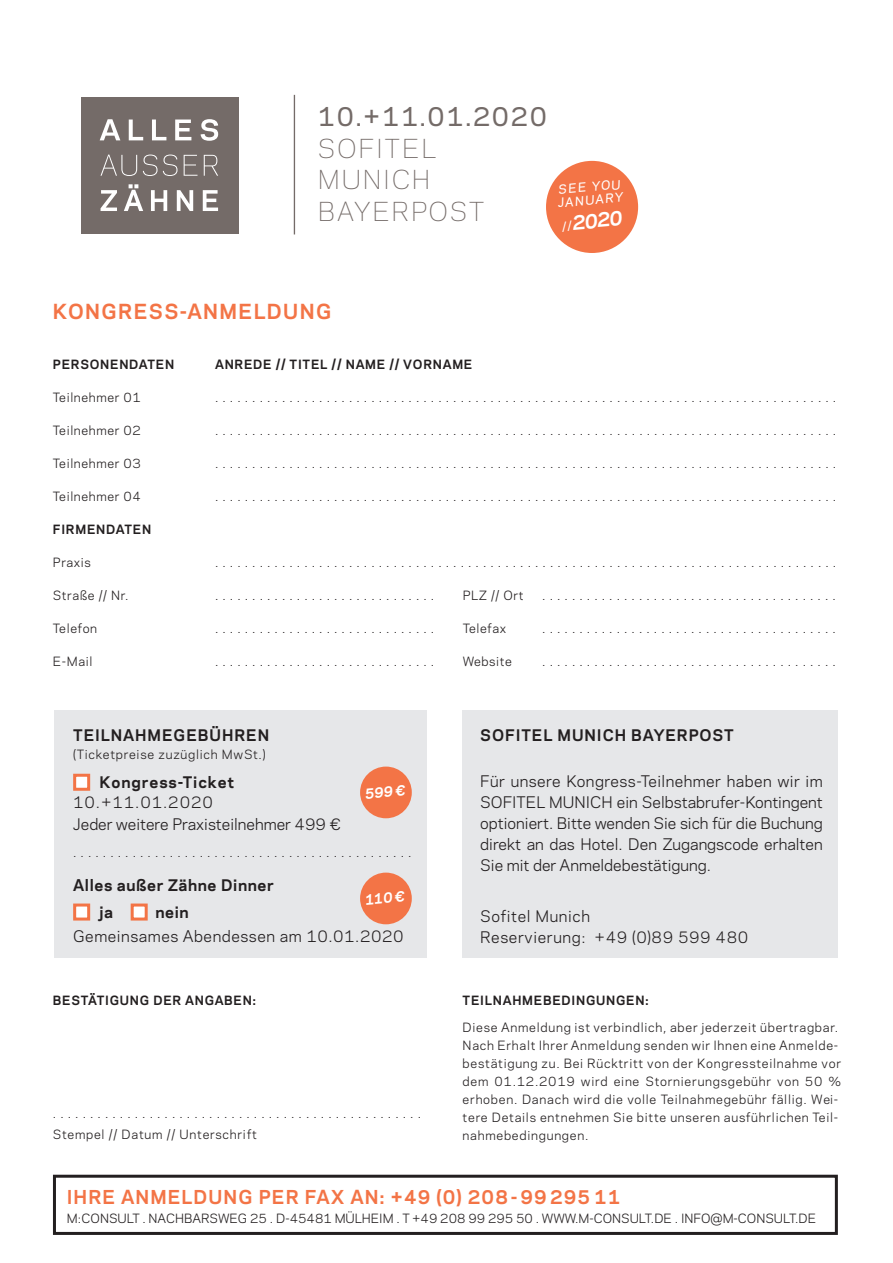
<style>
.page{position:relative;width:893px;height:1263px;background:#fff}
.page>*{position:absolute;margin:0;border:0;box-sizing:border-box;transform-origin:0 0}
.t1{font:300 24.6px/31.8px "Galaxie Polaris";letter-spacing:.07em;color:#746b68}
.t2{font:500 24.6px "Galaxie Polaris";letter-spacing:.07em;color:#746b68}
.t3{font:700 19.5px "Galaxie Polaris";letter-spacing:.07em;color:#f37446}
.t4{font:italic 700 18.6px "Galaxie Polaris";color:#fff}
.t5{font:700 18px "Galaxie Polaris";letter-spacing:.06em;color:#f37446}
.t6{font:15px/21px "Galaxie Polaris";color:#231f20}
.t7{font:700 15px "Galaxie Polaris";letter-spacing:.06em;color:#231f20}
.t8{font:15px/21px "Galaxie Polaris";letter-spacing:.04em;color:#231f20}
.t9{font:15px "Galaxie Polaris";letter-spacing:.035em;color:#231f20}
.t10{font:700 15px/26.2px "Galaxie Polaris";letter-spacing:.04em;color:#231f20}
.t11{font:italic 700 13.35px "Galaxie Polaris";color:#fff}
.t12{font:12px/18px "Galaxie Polaris";letter-spacing:.06em;color:#231f20}
.t13{font:700 12px "Galaxie Polaris";letter-spacing:.06em;color:#231f20}
.t14{font:12px "Galaxie Polaris";color:#231f20}
.t15{font:italic 500 11.7px/13.2px "Galaxie Polaris";color:#fff}
.s1{font-weight:500;font-size:10.5px}
</style>
<div class="page">
<div style="left:54px;top:709px;width:373px;height:248px;background:#e6e7e9"></div>
<div style="left:73px;top:773px;width:17px;height:17px;background:#fff;border:3px solid #f37446"></div>
<div style="left:360px;top:766px;width:52px;height:52px;background:#f37446;border-radius:50%"></div>
<div style="left:360px;top:872px;width:52px;height:52px;background:#f37446;border-radius:50%"></div>
<div style="left:53px;top:1174px;width:784px;height:60px;border:3px solid #231f20"></div>
<div style="left:73px;top:903px;width:17px;height:17px;background:#fff;border:3px solid #f37446"></div>
<div style="left:131px;top:903px;width:17px;height:17px;background:#fff;border:3px solid #f37446"></div>
<hr style="left:294px;top:95px;width:1px;height:139px;background:#746b68">
<div style="left:462px;top:709px;width:376px;height:248px;background:#e6e7e9"></div>
<div style="left:81px;top:97px;width:157px;height:136px;background:#746b68"></div>
<svg style="left:99px;top:119px;width:120px;height:92px"></svg>
<div style="left:546px;top:161px;width:92px;height:92px;background:#f37446;border-radius:50%"></div>
<h1 class="t2" style="left:318px;top:98px;width:230px">10.+11.01.2020</h1>
<h1 class="t1" style="left:318px;top:131px;width:168px">SOFITEL<br>MUNICH<br>BAYERPOST</h1>
<p class="t15" style="left:556px;top:183px;width:67px;rotate:-5deg">SEE YOU<br>JANUARY</p>
<h3 class="t4" style="left:561px;top:209px;width:62px;rotate:-5deg"><span class="s1">/ /</span> 2020</h3>
<h2 class="t3" style="left:53px;top:296px;width:280px">KONGRESS-ANMELDUNG</h2>
<p class="t13" style="left:53px;top:355px;width:123px">PERSONENDATEN</p>
<p class="t13" style="left:215px;top:355px;width:259px">ANREDE // TITEL // NAME // VORNAME</p>
<p class="t12" style="left:53px;top:387px;width:89px">Teilnehmer 01</p>
<p class="t12" style="left:215px;top:387px;width:622px">. . . . . . . . . . . . . . . . . . . . . . . . . . . . . . . . . . . . . . . . . . . . . . . . . . . . . . . . . . . . . . . . . . . . . . . . . . . . . . . . . . . .</p>
<p class="t12" style="left:53px;top:420px;width:89px">Teilnehmer 02</p>
<p class="t12" style="left:215px;top:420px;width:622px">. . . . . . . . . . . . . . . . . . . . . . . . . . . . . . . . . . . . . . . . . . . . . . . . . . . . . . . . . . . . . . . . . . . . . . . . . . . . . . . . . . . .</p>
<p class="t12" style="left:53px;top:453px;width:89px">Teilnehmer 03</p>
<p class="t12" style="left:215px;top:453px;width:622px">. . . . . . . . . . . . . . . . . . . . . . . . . . . . . . . . . . . . . . . . . . . . . . . . . . . . . . . . . . . . . . . . . . . . . . . . . . . . . . . . . . . .</p>
<p class="t12" style="left:53px;top:486px;width:89px">Teilnehmer 04</p>
<p class="t12" style="left:215px;top:486px;width:622px">. . . . . . . . . . . . . . . . . . . . . . . . . . . . . . . . . . . . . . . . . . . . . . . . . . . . . . . . . . . . . . . . . . . . . . . . . . . . . . . . . . . .</p>
<p class="t13" style="left:53px;top:520px;width:100px">FIRMENDATEN</p>
<p class="t12" style="left:53px;top:552px;width:39px">Praxis</p>
<p class="t12" style="left:215px;top:552px;width:622px">. . . . . . . . . . . . . . . . . . . . . . . . . . . . . . . . . . . . . . . . . . . . . . . . . . . . . . . . . . . . . . . . . . . . . . . . . . . . . . . . . . . .</p>
<p class="t12" style="left:53px;top:585px;width:77px">Straße // Nr.</p>
<p class="t12" style="left:215px;top:585px;width:221px">. . . . . . . . . . . . . . . . . . . . . . . . . . . . . .</p>
<p class="t12" style="left:462px;top:585px;width:62px">PLZ // Ort</p>
<p class="t12" style="left:542px;top:585px;width:295px">. . . . . . . . . . . . . . . . . . . . . . . . . . . . . . . . . . . . . . . .</p>
<p class="t12" style="left:53px;top:618px;width:46px">Telefon</p>
<p class="t12" style="left:215px;top:618px;width:221px">. . . . . . . . . . . . . . . . . . . . . . . . . . . . . .</p>
<p class="t12" style="left:462px;top:618px;width:45px">Telefax</p>
<p class="t12" style="left:542px;top:618px;width:295px">. . . . . . . . . . . . . . . . . . . . . . . . . . . . . . . . . . . . . . . .</p>
<p class="t12" style="left:53px;top:651px;width:41px">E-Mail</p>
<p class="t12" style="left:215px;top:651px;width:221px">. . . . . . . . . . . . . . . . . . . . . . . . . . . . . .</p>
<p class="t12" style="left:462px;top:651px;width:51px">Website</p>
<p class="t12" style="left:542px;top:651px;width:295px">. . . . . . . . . . . . . . . . . . . . . . . . . . . . . . . . . . . . . . . .</p>
<p class="t7" style="left:73px;top:724px;width:197px">TEILNAHMEGEBÜHREN</p>
<p class="t12" style="left:73px;top:745px;width:194px">(Ticketpreise zuzüglich MwSt.)</p>
<p class="t7" style="left:99px;top:770px;width:136px">Kongress-Ticket</p>
<p class="t6" style="left:73px;top:791px;width:269px">10.+11.01.2020<br>Jeder weitere Praxisteilnehmer 499 €</p>
<p class="t11" style="left:364px;top:783px;width:42px;rotate:-5deg">599 €</p>
<p class="t12" style="left:73px;top:842px;width:340px">. . . . . . . . . . . . . . . . . . . . . . . . . . . . . . . . . . . . . . . . . . . . . .</p>
<p class="t10" style="left:99px;top:871px;width:176px;text-indent:-26px">Alles außer Zähne Dinner ja</p>
<p class="t7" style="left:155px;top:900px;width:35px">nein</p>
<p class="t9" style="left:73px;top:925px;width:332px">Gemeinsames Abendessen am 10.01.2020</p>
<p class="t13" style="left:53px;top:991px;width:204px">BESTÄTIGUNG DER ANGABEN:</p>
<p class="t12" style="left:53px;top:1124px;width:205px">Stempel // Datum // Unterschrift</p>
<p class="t7" style="left:480px;top:724px;width:255px">SOFITEL MUNICH BAYERPOST</p>
<p class="t6" style="left:480px;top:769px;width:344px;text-align:justify">Für unsere Kongress-Teilnehmer haben wir im SOFITEL MUNICH ein Selbstabrufer-Kontingent optioniert. Bitte wenden Sie sich für die Buchung direkt an das Hotel. Den Zugangscode erhalten Sie mit der Anmeldebestätigung.</p>
<p class="t8" style="left:480px;top:904px;width:269px">Sofitel Munich<br>Reservierung: +49 (0)89 599 480</p>
<p class="t13" style="left:462px;top:991px;width:187px">TEILNAHMEBEDINGUNGEN:</p>
<p class="t12" style="left:462px;top:1017px;width:380px">Diese Anmeldung ist verbindlich, aber jederzeit übertragbar.<br>Nach Erhalt Ihrer Anmeldung senden wir Ihnen eine Anmelde&shy;bestätigung zu. Bei Rücktritt von der Kongressteilnahme vor dem 01.12.2019 wird eine Stornierungsgebühr von 50 % erhoben. Danach wird die volle Teilnahmegebühr fällig. Wei&shy;tere Details entnehmen Sie bitte unseren ausführlichen Teil&shy;nahmebedingungen.</p>
<h3 class="t5" style="left:67px;top:1183px;width:555px">IHRE ANMELDUNG PER FAX AN: +49 (0) 208-99 295 11</h3>
<p class="t14" style="left:67px;top:1209px;width:750px">M:CONSULT . NACHBARSWEG 25 . D-45481 MÜLHEIM . T +49 208 99 295 50 . WWW.M-CONSULT.DE . INFO@M-CONSULT.DE</p>
</div>
